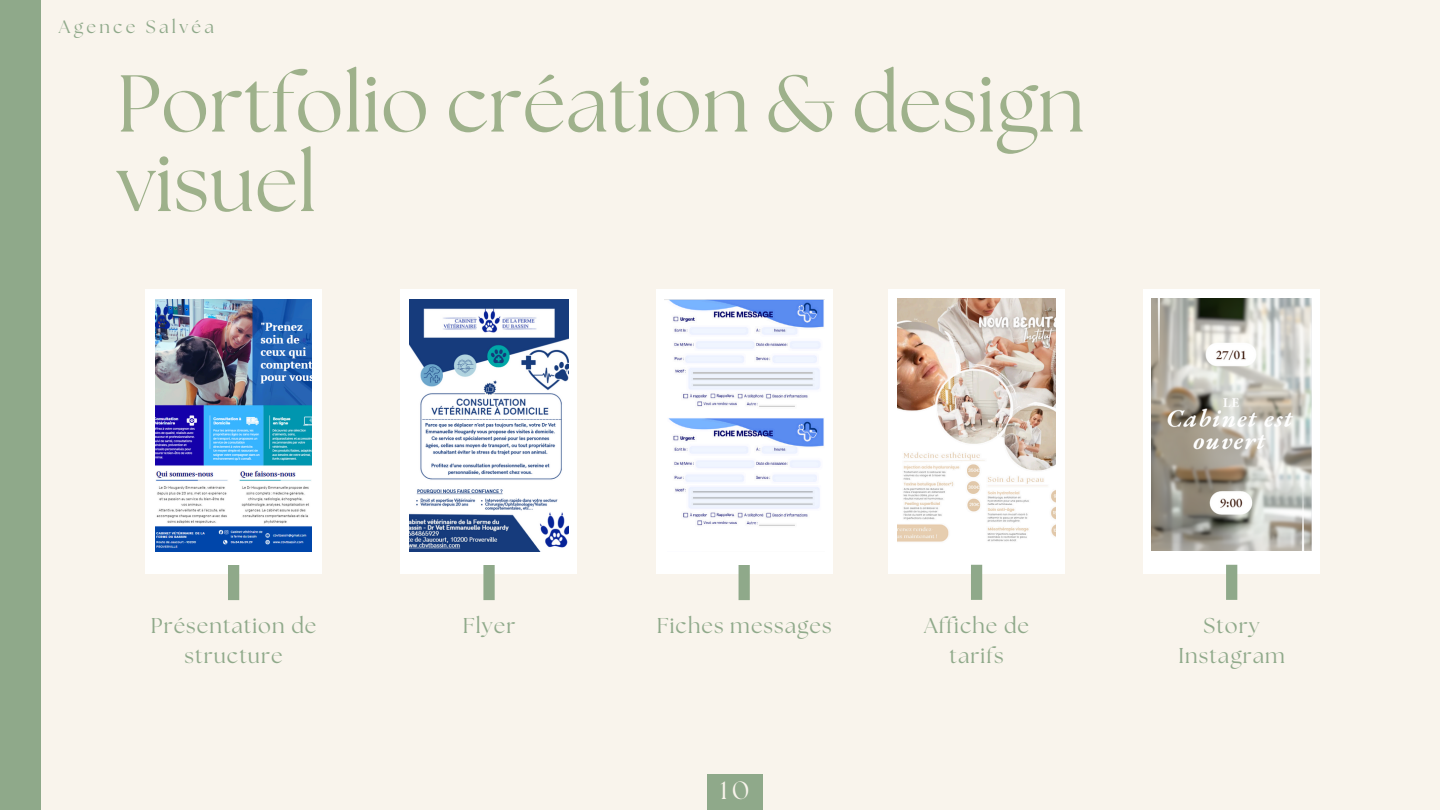
<style>
.page{position:relative;width:1440px;height:810px;background:#f9f4ec}
.page>*{position:absolute;margin:0;border:0;box-sizing:border-box;transform-origin:0 0}
.t1{font:80.4px/79.5px "The Seasons";color:#9eb18b}
.t2{font:25px "The Seasons";color:#f9f4ec}
.t3{font:21.4px/30px "The Seasons";letter-spacing:.05em;color:#8fa98a;text-align:center}
.t4{font:18px "The Seasons";letter-spacing:.18em;color:#8fa98a}
</style>
<div class="page">
<div style="left:0;top:0;width:40px;height:810px;background:#8fa98a"></div>
<div style="left:707px;top:774px;width:55px;height:36px;background:#8fa98a"></div>
<div style="left:145px;top:289px;width:177px;height:285px;background:#fff"></div>
<img style="left:155px;top:299px;width:157px;height:252px">
<div style="left:656px;top:289px;width:177px;height:285px;background:#fff"></div>
<img style="left:664px;top:299px;width:160px;height:227px">
<div style="left:400px;top:289px;width:177px;height:285px;background:#fff"></div>
<img style="left:410px;top:299px;width:158px;height:252px">
<div style="left:228px;top:565px;width:11px;height:35px;background:#8fa98a"></div>
<div style="left:483px;top:565px;width:12px;height:35px;background:#8fa98a"></div>
<div style="left:739px;top:565px;width:11px;height:35px;background:#8fa98a"></div>
<div style="left:1143px;top:289px;width:177px;height:284px;background:#fff"></div>
<img style="left:1152px;top:299px;width:160px;height:252px">
<div style="left:888px;top:289px;width:177px;height:284px;background:#fff"></div>
<img style="left:897px;top:299px;width:159px;height:243px">
<div style="left:971px;top:565px;width:11px;height:35px;background:#8fa98a"></div>
<div style="left:1226px;top:565px;width:11px;height:35px;background:#8fa98a"></div>
<p class="t4" style="left:59px;top:18px;width:157px">Agence Salvéa</p>
<h1 class="t1" style="left:117px;top:69px;width:969px">Portfolio création &amp; design visuel</h1>
<h2 class="t3" style="left:151px;top:612px;width:167px">Présentation de structure</h2>
<h2 class="t3" style="left:463px;top:612px;width:54px">Flyer</h2>
<h2 class="t3" style="left:657px;top:612px;width:176px">Fiches messages</h2>
<h2 class="t3" style="left:924px;top:611px;width:106px">Affiche de tarifs</h2>
<h2 class="t3" style="left:1179px;top:612px;width:108px">Story<br>Instagram</h2>
<p class="t2" style="left:720px;top:779px;width:31px">10</p>
</div>
